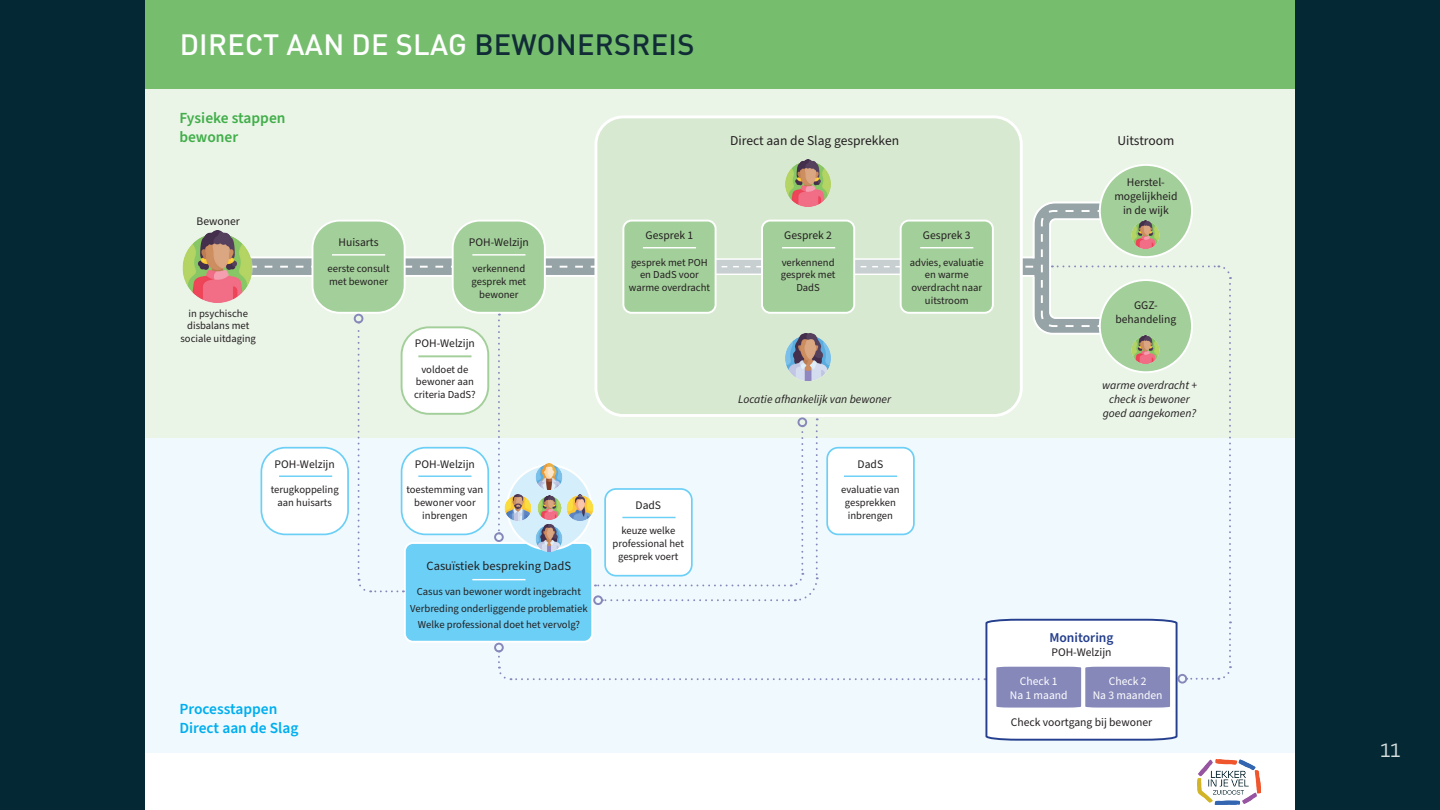
<style>
.page{position:relative;width:1440px;height:810px;background:#042935}
.page>*{position:absolute;margin:0;border:0;box-sizing:border-box;transform-origin:0 0}
.t1{font:500 29.03px "DIN Pro";letter-spacing:.01em;color:#fff}
.t2{font:22.5px "Degular";color:#d7dfde}
.t3{font:600 15.45px/18.5px "Source Sans Pro";color:#00aeef}
.t4{font:600 15.45px/18.5px "Source Sans Pro";color:#40ae49}
.t5{font:13.5px "Source Sans Pro";color:#231f20}
.t6{font:600 13.5px "Source Sans Pro";color:#253f8e}
.t7{font:12.52px "Source Sans Pro";color:#231f20}
.t8{font:11.62px/14px "Source Sans Pro";color:#231f20;text-align:center}
.t9{font:italic 11.62px/14px "Source Sans Pro";color:#231f20;text-align:center}
.t10{font:11.62px/14px "Source Sans Pro";color:#fff;text-align:center}
.t11{font:10.65px/12.8px "Source Sans Pro";color:#231f20;text-align:center}
.s1{color:#112c36}
</style>
<div class="page">
<div style="left:145px;top:0;width:1150px;height:810px;background:#fff"></div>
<div style="left:145px;top:88px;width:1149px;height:350px;background:#eaf4e7"></div>
<div style="left:596px;top:117px;width:425px;height:299px;background:#d8e9d2;border-radius:27px"></div>
<div style="left:145px;top:438px;width:1149px;height:314px;background:#f0f9fd"></div>
<div style="left:145px;top:0;width:1150px;height:88px;background:#76be6e"></div>
<img style="left:182px;top:231px;width:67px;height:72px">
<img style="left:785px;top:160px;width:46px;height:35px">
<svg style="left:249px;top:195px;width:983px;height:546px"></svg>
<div style="left:1100px;top:165px;width:92px;height:92px;background:#a3cf9a;border-radius:46px"></div>
<div style="left:1099px;top:164px;width:94px;height:94px;border:2px solid #fff;border-radius:46px"></div>
<img style="left:1132px;top:220px;width:28px;height:28px">
<div style="left:1100px;top:280px;width:92px;height:92px;background:#a3cf9a;border-radius:46px"></div>
<div style="left:1099px;top:279px;width:94px;height:94px;border:2px solid #fff;border-radius:46px"></div>
<img style="left:1132px;top:336px;width:28px;height:28px">
<hr style="left:332px;top:254px;width:53px;height:2px;background:#fff">
<hr style="left:279px;top:476px;width:53px;height:1px;background:#6bcff6">
<hr style="left:418px;top:476px;width:53px;height:1px;background:#6bcff6">
<hr style="left:418px;top:355px;width:53px;height:2px;background:#a3cf9a">
<hr style="left:844px;top:476px;width:53px;height:1px;background:#6bcff6">
<hr style="left:472px;top:254px;width:54px;height:2px;background:#fff">
<hr style="left:472px;top:579px;width:54px;height:1px;background:#fff">
<hr style="left:643px;top:247px;width:53px;height:1px;background:#fff">
<hr style="left:782px;top:247px;width:53px;height:1px;background:#fff">
<hr style="left:920px;top:247px;width:53px;height:1px;background:#fff">
<hr style="left:622px;top:517px;width:54px;height:1px;background:#6bcff6">
<img style="left:1197px;top:760px;width:63px;height:44px">
<h1 class="t1" style="left:180px;top:25px;width:516px">DIRECT AAN DE SLAG <span class="s1">BEWONERSREIS</span></h1>
<h3 class="t4" style="left:179px;top:109px;width:108px">Fysieke stappen bewoner</h3>
<p class="t8" style="left:197px;top:215px;width:45px">Bewoner</p>
<p class="t11" style="left:181px;top:307px;width:77px">in psychische disbalans met sociale uitdaging</p>
<p class="t8" style="left:339px;top:235px;width:42px">Huisarts</p>
<p class="t11" style="left:328px;top:263px;width:64px;text-align:left">eerste consult met bewoner</p>
<p class="t8" style="left:469px;top:235px;width:62px">POH-Welzijn</p>
<p class="t11" style="left:472px;top:263px;width:56px">verkennend gesprek met bewoner</p>
<p class="t8" style="left:415px;top:337px;width:62px">POH-Welzijn</p>
<p class="t11" style="left:414px;top:363px;width:63px">voldoet de bewoner aan criteria DadS?</p>
<p class="t8" style="left:275px;top:457px;width:62px">POH-Welzijn</p>
<p class="t11" style="left:271px;top:483px;width:69px">terugkoppeling aan huisarts</p>
<p class="t8" style="left:415px;top:457px;width:62px">POH-Welzijn</p>
<p class="t11" style="left:406px;top:483px;width:78px">toestemming van bewoner voor inbrengen</p>
<p class="t7" style="left:427px;top:557px;width:146px">Casuïstiek bespreking DadS</p>
<p class="t11" style="left:410px;top:584px;width:179px;line-height:16.4px">Casus van bewoner wordt ingebracht<br>Verbreding onderliggende problematiek<br>Welke professional doet het vervolg?</p>
<h3 class="t3" style="left:179px;top:700px;width:121px">Processtappen<br>Direct aan de Slag</h3>
<p class="t8" style="left:646px;top:228px;width:49px">Gesprek 1</p>
<p class="t11" style="left:629px;top:256px;width:83px">gesprek met POH en DadS voor warme overdracht</p>
<p class="t5" style="left:730px;top:132px;width:171px">Direct aan de Slag gesprekken</p>
<p class="t5" style="left:1117px;top:132px;width:58px">Uitstroom</p>
<p class="t8" style="left:784px;top:228px;width:49px">Gesprek 2</p>
<p class="t11" style="left:781px;top:256px;width:56px">verkennend gesprek met<br>DadS</p>
<p class="t8" style="left:923px;top:228px;width:49px">Gesprek 3</p>
<p class="t11" style="left:910px;top:256px;width:76px">advies, evaluatie en warme overdracht naar uitstroom</p>
<p class="t8" style="left:1114px;top:176px;width:65px">Herstel&shy;mogelijkheid in de wijk</p>
<p class="t8" style="left:1115px;top:299px;width:62px">GGZ&shy;behandeling</p>
<p class="t8" style="left:636px;top:498px;width:27px">DadS</p>
<p class="t11" style="left:613px;top:525px;width:73px">keuze welke professional het gesprek voert</p>
<p class="t9" style="left:738px;top:393px;width:154px">Locatie afhankelijk van bewoner</p>
<p class="t8" style="left:858px;top:457px;width:27px">DadS</p>
<p class="t11" style="left:841px;top:483px;width:60px">evaluatie van gesprekken inbrengen</p>
<p class="t9" style="left:1102px;top:379px;width:96px">warme overdracht + check is bewoner goed aangekomen?</p>
<p class="t6" style="left:1049px;top:629px;width:66px">Monitoring</p>
<p class="t8" style="left:1051px;top:646px;width:62px">POH-Welzijn</p>
<p class="t10" style="left:1010px;top:674px;width:59px">Check 1<br>Na 1 maand</p>
<p class="t10" style="left:1093px;top:674px;width:71px">Check 2<br>Na 3 maanden</p>
<p class="t8" style="left:1011px;top:715px;width:143px">Check voortgang bij bewoner</p>
<h2 class="t2" style="left:1381px;top:736px;width:22px">11</h2>
</div>
